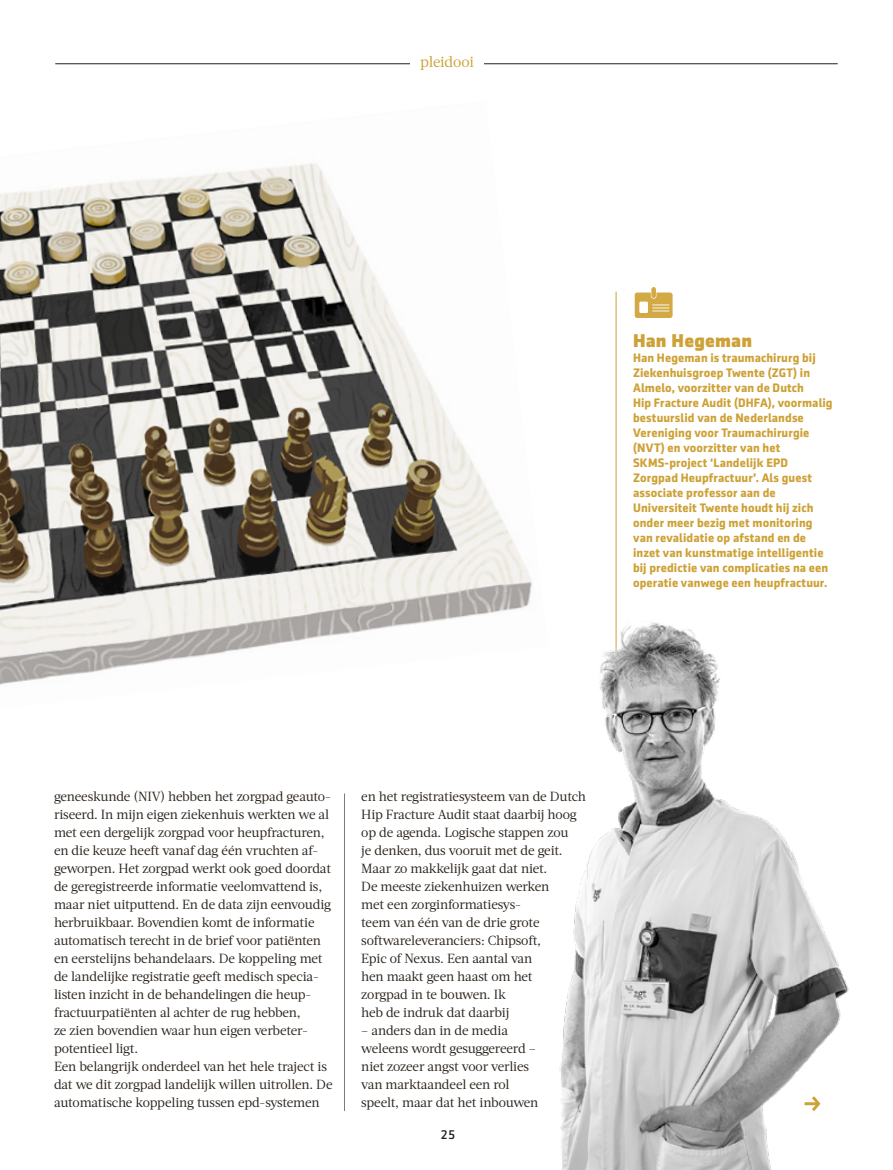
<style>
.page{position:relative;width:893px;height:1170px;background:#fff}
.page>*{position:absolute;margin:0;border:0;box-sizing:border-box;transform-origin:0 0}
.t1{font:800 18.75px "Sentico Sans DT";letter-spacing:.01em;color:#cda136}
.t2{font:15px "Acta";letter-spacing:-.01em;color:#cda136}
.t3{font:13.2px/18px "Acta";letter-spacing:-.015em;color:#29211a}
.t4{font:500 12.75px "Sentico Sans DT";color:#29211a}
.t5{font:700 12.45px/15px "Sentico Sans DT";letter-spacing:.005em;color:#cda136}
</style>
<div class="page">
<hr style="left:616px;top:291px;width:1px;height:425px;background:#cda136">
<img style="left:0;top:163px;width:532px;height:522px">
<hr style="left:55px;top:63px;width:783px;height:1px;background:#29211a">
<div style="left:410px;top:56px;width:74px;height:15px;background:#fff"></div>
<svg style="left:635px;top:292px;width:38px;height:26px"></svg>
<div style="left:651px;top:287px;width:5px;height:11px;background:#d3a944;border-radius:2px"></div>
<img style="left:500px;top:608px;width:349px;height:561px">
<hr style="left:344px;top:793px;width:1px;height:317px;background:#827780">
<p class="t2" style="left:420px;top:53px;width:55px">pleidooi</p>
<h1 class="t1" style="left:633px;top:329px;width:120px">Han Hegeman</h1>
<p class="t5" style="left:633px;top:350px;width:201px">Han Hegeman is traumachirurg bij Ziekenhuisgroep Twente (ZGT) in Almelo, voorzitter van de Dutch<br>Hip Fracture Audit (DHFA), voormalig bestuurslid van de Nederlandse Vereniging voor Traumachirurgie (NVT) en voorzitter van het SKMS-project ‘Landelijk EPD Zorgpad Heupfractuur’. Als guest associate professor aan de Universiteit Twente houdt hij zich onder meer bezig met monitoring van revalidatie op afstand en de inzet van kunstmatige intelligentie bij predictie van complicaties na een operatie vanwege een heupfractuur.</p>
<p class="t3" style="left:54px;top:787px;width:280px">geneeskunde (NIV) hebben het zorgpad geauto&shy;riseerd. In mijn eigen ziekenhuis werkten we al met een dergelijk zorgpad voor heupfracturen, en die keuze heeft vanaf dag één vruchten af&shy;geworpen. Het zorgpad werkt ook goed doordat de geregistreerde informatie veelomvattend is, maar niet uitputtend. En de data zijn eenvoudig herbruikbaar. Bovendien komt de informatie automatisch terecht in de brief voor patiënten en eerstelijns behandelaars. De koppeling met de landelijke registratie geeft medisch specia&shy;listen inzicht in de behandelingen die heup&shy;fractuurpatiënten al achter de rug hebben,<br>ze zien bovendien waar hun eigen verbeter&shy;potentieel ligt.<br>Een belangrijk onderdeel van het hele traject is dat we dit zorgpad landelijk willen uitrollen. De automatische koppeling tussen epd-systemen</p>
<p class="t3" style="left:361px;top:787px;width:226px">en het registratiesysteem van de Dutch<br>Hip Fracture Audit staat daarbij hoog op de agenda. Logische stappen zou<br>je denken, dus vooruit met de geit.<br>Maar zo makkelijk gaat dat niet.<br>De meeste ziekenhuizen werken<br>met een zorginformatiesys-<br>teem van één van de drie grote softwareleveranciers: Chipsoft,<br>Epic of Nexus. Een aantal van<br>hen maakt geen haast om het<br>zorgpad in te bouwen. Ik<br>heb de indruk dat daarbij</p>
<p class="t3" style="left:361px;top:1021px;width:179px">– anders dan in de media weleens wordt gesuggereerd – niet zozeer angst voor verlies van marktaandeel een rol speelt, maar dat het inbouwen</p>
<p class="t4" style="left:441px;top:1127px;width:16px">25</p>
</div>
